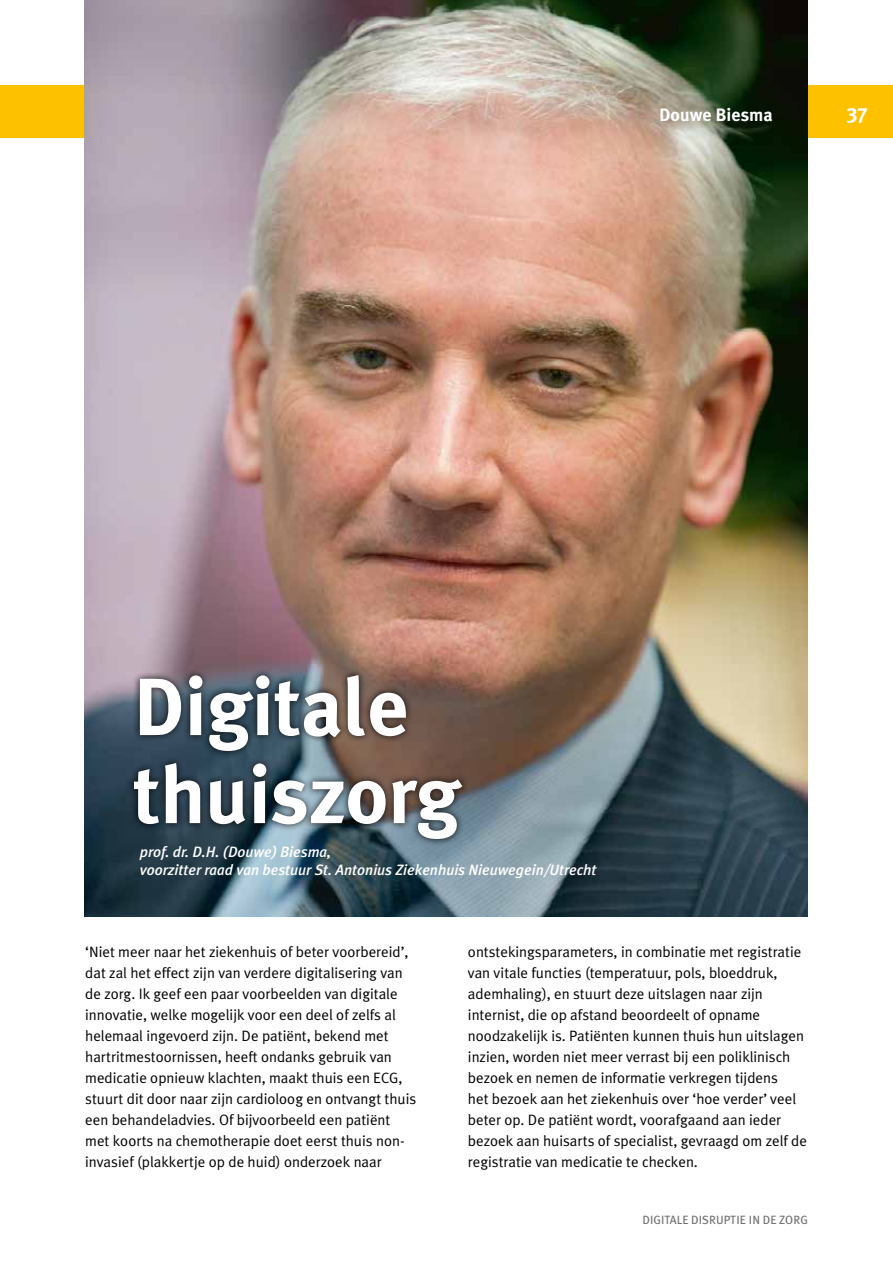
<style>
.page{position:relative;width:893px;height:1263px;background:#fff}
.page>*{position:absolute;margin:0;border:0;box-sizing:border-box;transform-origin:0 0}
.t1{font:700 81px/88.1px "Meta Plus";color:#fff}
.t2{font:700 21px "Meta Plus";color:#fff}
.t3{font:700 18px "Meta Plus";color:#fff}
.t4{font:15px/21px "Meta Plus";color:#000}
.t5{font:italic 500 15px/18px "Meta Plus";color:#fff}
.t6{font:12px "Meta Plus Book Caps";color:#6f6f6f}
</style>
<div class="page">
<div style="left:0;top:86px;width:893px;height:52px;background:#fdc100"></div>
<img style="left:84px;top:0;width:724px;height:916px">
<div style="left:126px;top:668px;width:343px;height:179px;background:#000;opacity:.75"></div>
<p class="t3" style="left:659px;top:105px;width:115px">Douwe Biesma</p>
<h2 class="t2" style="left:847px;top:99px;width:22px">37</h2>
<h1 class="t1" style="left:133px;top:663px;width:329px">Digitale thuiszorg</h1>
<p class="t5" style="left:140px;top:843px;width:458px">prof. dr. D.H. (Douwe) Biesma,<br>voorzitter raad van bestuur St. Antonius Ziekenhuis Nieuwegein/Utrecht</p>
<p class="t4" style="left:85px;top:941px;width:332px">‘Niet meer naar het ziekenhuis of beter voorbereid’, dat zal het effect zijn van verdere digitalisering van de zorg. Ik geef een paar voorbeelden van digitale innovatie, welke mogelijk voor een deel of zelfs al helemaal ingevoerd zijn. De patiënt, bekend met hartritmestoornissen, heeft ondanks gebruik van medicatie opnieuw klachten, maakt thuis een ECG, stuurt dit door naar zijn cardioloog en ontvangt thuis een behandeladvies. Of bijvoorbeeld een patiënt met koorts na chemotherapie doet eerst thuis non&shy;invasief (plakkertje op de huid) onderzoek naar</p>
<p class="t4" style="left:468px;top:941px;width:341px">ontstekingsparameters, in combinatie met registratie van vitale functies (temperatuur, pols, bloeddruk, ademhaling), en stuurt deze uitslagen naar zijn internist, die op afstand beoordeelt of opname noodzakelijk is. Patiënten kunnen thuis hun uitslagen inzien, worden niet meer verrast bij een poliklinisch bezoek en nemen de informatie verkregen tijdens<br>het bezoek aan het ziekenhuis over ‘hoe verder’ veel beter op. De patiënt wordt, voorafgaand aan ieder bezoek aan huisarts of specialist, gevraagd om zelf de registratie van medicatie te checken.</p>
<p class="t6" style="left:643px;top:1213px;width:167px">DIGITALE DISRUPTIE IN DE ZORG</p>
</div>
